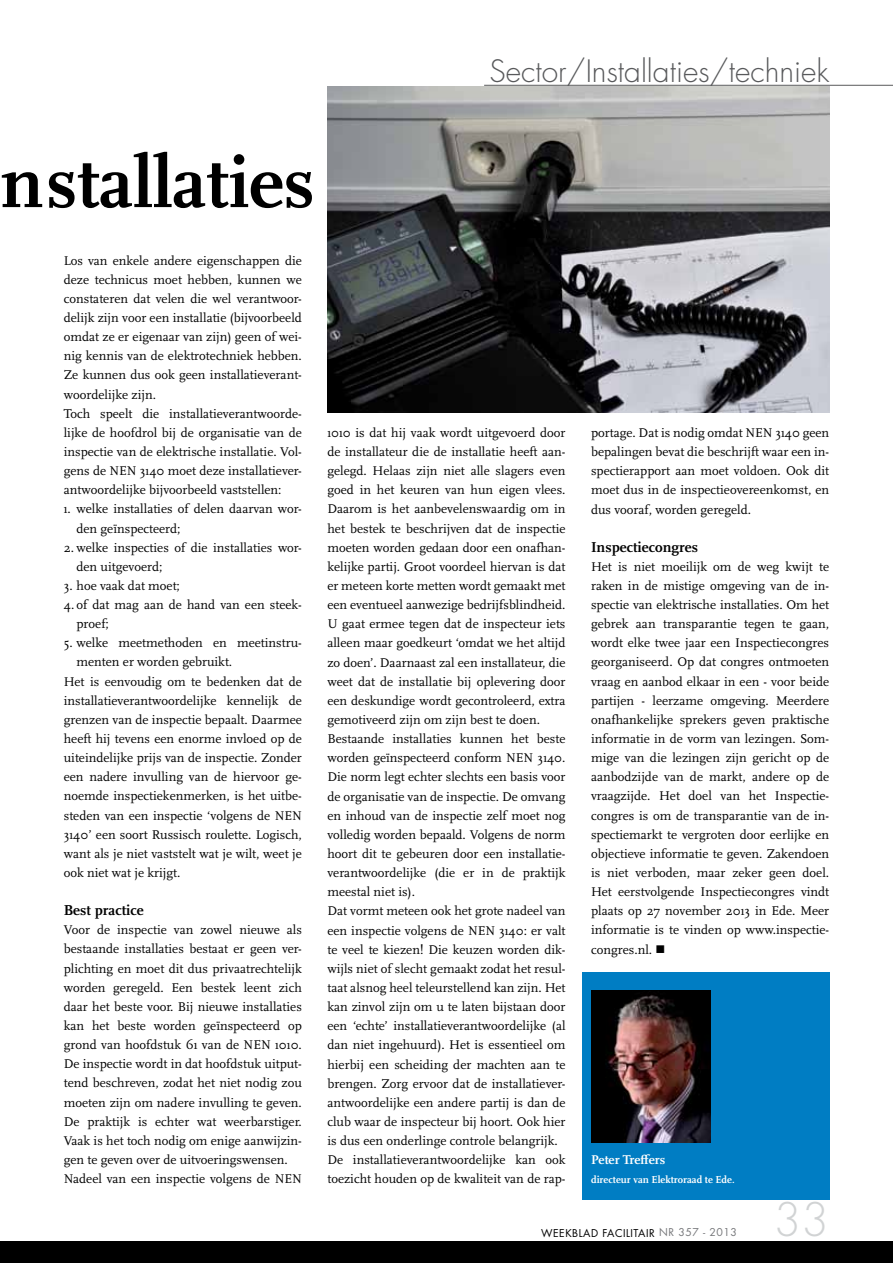
<style>
.page{position:relative;width:893px;height:1263px;background:#fff}
.page>*{position:absolute;margin:0;border:0;box-sizing:border-box;transform-origin:0 0}
.t1{font:700 75px "Scala OT";letter-spacing:-.005em;color:#000}
.t2{font:300 45px "Futura Std";color:#d1d3d4}
.t3{font:300 30px "Futura Std";color:#58595b}
.t4{font:700 15px "Scala OT";color:#000}
.t5{font:13.2px/19.2px "Scala OT";color:#000}
.t6{font:700 13.2px "Scala OT";color:#fff}
.t7{font:700 10.5px "Scala OT";color:#fff}
.t8{font:10.5px "Futura Std";letter-spacing:.05em;color:#000}
.s1{color:#77787b}
</style>
<div class="page">
<div style="left:0;top:1242px;width:893px;height:21px;background:#000"></div>
<div style="left:582px;top:972px;width:247px;height:227px;background:#007dc3"></div>
<img style="left:591px;top:990px;width:119px;height:153px">
<hr style="left:484px;top:85px;width:409px;height:1px;background:#58595b">
<img style="left:328px;top:86px;width:501px;height:326px">
<h3 class="t3" style="left:489px;top:53px;width:341px">Sector/Installaties/techniek</h3>
<h1 class="t1" style="left:0;top:140px;width:316px">nstallaties</h1>
<p class="t5" style="left:64px;top:251px;width:240px">Los van enkele andere eigenschappen die deze technicus moet hebben, kunnen we constateren dat velen die wel verantwoor&shy;delijk zijn voor een installatie (bijvoorbeeld omdat ze er eigenaar van zijn) geen of wei&shy;nig kennis van de elektrotechniek hebben.<br>Ze kunnen dus ook geen installatieverant&shy;woordelijke zijn.<br>Toch speelt die installatieverantwoorde&shy;lijke de hoofdrol bij de organisatie van de inspectie van de elektrische installatie. Vol&shy;gens de NEN 3140 moet deze installatiever&shy;antwoordelijke bijvoorbeeld vaststellen:</p>
<p class="t5" style="left:77px;top:500px;width:227px;text-indent:-13px">1. welke installaties of delen daarvan wor&shy;den geïnspecteerd;</p>
<p class="t5" style="left:77px;top:538px;width:227px;text-indent:-13px">2. welke inspecties of die installaties wor&shy;den uitgevoerd;</p>
<p class="t5" style="left:64px;top:576px;width:118px">3. hoe vaak dat moet;</p>
<p class="t5" style="left:77px;top:595px;width:227px;text-indent:-13px">4. of dat mag aan de hand van een steek&shy;proef;</p>
<p class="t5" style="left:64px;top:634px;width:240px">5. welke meetmethoden en meetinstru-</p>
<p class="t5" style="left:77px;top:653px;width:157px">menten er worden gebruikt.</p>
<p class="t5" style="left:64px;top:672px;width:240px">Het is eenvoudig om te bedenken dat de</p>
<p class="t5" style="left:64px;top:691px;width:240px">installatieverantwoordelijke kennelijk de</p>
<p class="t5" style="left:64px;top:710px;width:240px">grenzen van de inspectie bepaalt. Daarmee</p>
<p class="t5" style="left:64px;top:729px;width:240px">heeft hij tevens een enorme invloed op de</p>
<p class="t5" style="left:64px;top:748px;width:240px">uiteindelijke prijs van de inspectie. Zonder</p>
<p class="t5" style="left:64px;top:768px;width:240px">een nadere invulling van de hiervoor ge-</p>
<p class="t5" style="left:64px;top:787px;width:240px">noemde inspectiekenmerken, is het uitbe-</p>
<p class="t5" style="left:64px;top:806px;width:240px">steden van een inspectie ‘volgens de NEN</p>
<p class="t5" style="left:64px;top:825px;width:240px">3140’ een soort Russisch roulette. Logisch,</p>
<p class="t5" style="left:64px;top:844px;width:240px">want als je niet vaststelt wat je wilt, weet je</p>
<p class="t5" style="left:64px;top:863px;width:118px">ook niet wat je krijgt.</p>
<p class="t4" style="left:64px;top:902px;width:82px">Best practice</p>
<p class="t5" style="left:64px;top:921px;width:240px">Voor de inspectie van zowel nieuwe als bestaande installaties bestaat er geen ver&shy;plichting en moet dit dus privaatrechtelijk worden geregeld. Een bestek leent zich daar het beste voor. Bij nieuwe installaties kan het beste worden geïnspecteerd op grond van hoofdstuk 61 van de NEN 1010.<br>De inspectie wordt in dat hoofdstuk uitput&shy;tend beschreven, zodat het niet nodig zou moeten zijn om nadere invulling te geven.<br>De praktijk is echter wat weerbarstiger.<br>Vaak is het toch nodig om enige aanwijzin&shy;gen te geven over de uitvoeringswensen.<br>Nadeel van een inspectie volgens de NEN</p>
<p class="t5" style="left:327px;top:423px;width:240px">1010 is dat hij vaak wordt uitgevoerd door de installateur die de installatie heeft aan&shy;gelegd. Helaas zijn niet alle slagers even goed in het keuren van hun eigen vlees.<br>Daarom is het aanbevelenswaardig om in het bestek te beschrijven dat de inspectie moeten worden gedaan door een onafhan&shy;kelijke partij. Groot voordeel hiervan is dat er meteen korte metten wordt gemaakt met een eventueel aanwezige bedrijfsblindheid.<br>U gaat ermee tegen dat de inspecteur iets alleen maar goedkeurt ‘omdat we het altijd zo doen’. Daarnaast zal een installateur, die weet dat de installatie bij oplevering door een deskundige wordt gecontroleerd, extra gemotiveerd zijn om zijn best te doen.<br>Bestaande installaties kunnen het beste worden geïnspecteerd conform NEN 3140.<br>Die norm legt echter slechts een basis voor de organisatie van de inspectie. De omvang en inhoud van de inspectie zelf moet nog volledig worden bepaald. Volgens de norm hoort dit te gebeuren door een installatie&shy;verantwoordelijke (die er in de praktijk meestal niet is).<br>Dat vormt meteen ook het grote nadeel van een inspectie volgens de NEN 3140: er valt te veel te kiezen! Die keuzen worden dik&shy;wijls niet of slecht gemaakt zodat het resul&shy;taat alsnog heel teleurstellend kan zijn. Het kan zinvol zijn om u te laten bijstaan door een ‘echte’ installatieverantwoordelijke (al dan niet ingehuurd). Het is essentieel om hierbij een scheiding der machten aan te brengen. Zorg ervoor dat de installatiever&shy;antwoordelijke een andere partij is dan de club waar de inspecteur bij hoort. Ook hier is dus een onderlinge controle belangrijk.<br>De installatieverantwoordelijke kan ook toezicht houden op de kwaliteit van de rap-</p>
<p class="t5" style="left:591px;top:423px;width:240px;text-align:justify">portage. Dat is nodig omdat NEN 3140 geen bepalingen bevat die beschrijft waar een in&shy;spectierapport aan moet voldoen. Ook dit moet dus in de inspectieovereenkomst, en dus vooraf, worden geregeld.</p>
<p class="t4" style="left:591px;top:538px;width:108px">Inspectiecongres</p>
<p class="t5" style="left:591px;top:557px;width:240px;text-align:justify">Het is niet moeilijk om de weg kwijt te raken in de mistige omgeving van de in&shy;spectie van elektrische installaties. Om het gebrek aan transparantie tegen te gaan, wordt elke twee jaar een Inspectiecongres georganiseerd. Op dat congres ontmoeten vraag en aanbod elkaar in een - voor beide partijen - leerzame omgeving. Meerdere onafhankelijke sprekers geven praktische informatie in de vorm van lezingen. Som&shy;mige van die lezingen zijn gericht op de aanbodzijde van de markt, andere op de vraagzijde. Het doel van het Inspectie&shy;congres is om de transparantie van de in&shy;spectiemarkt te vergroten door eerlijke en objectieve informatie te geven. Zakendoen is niet verboden, maar zeker geen doel.<br>Het eerstvolgende Inspectiecongres vindt plaats op 27 november 2013 in Ede. Meer informatie is te vinden op www.inspectie&shy;congres.nl. ■</p>
<p class="t6" style="left:591px;top:1152px;width:76px">Peter Treffers</p>
<p class="t7" style="left:591px;top:1174px;width:145px">directeur van Elektroraad te Ede.</p>
<p class="t8" style="left:541px;top:1226px;width:197px">WEEKBLAD FACILITAIR <span class="s1">NR 357 - 2013</span></p>
<h2 class="t2" style="left:773px;top:1192px;width:57px">33</h2>
</div>
